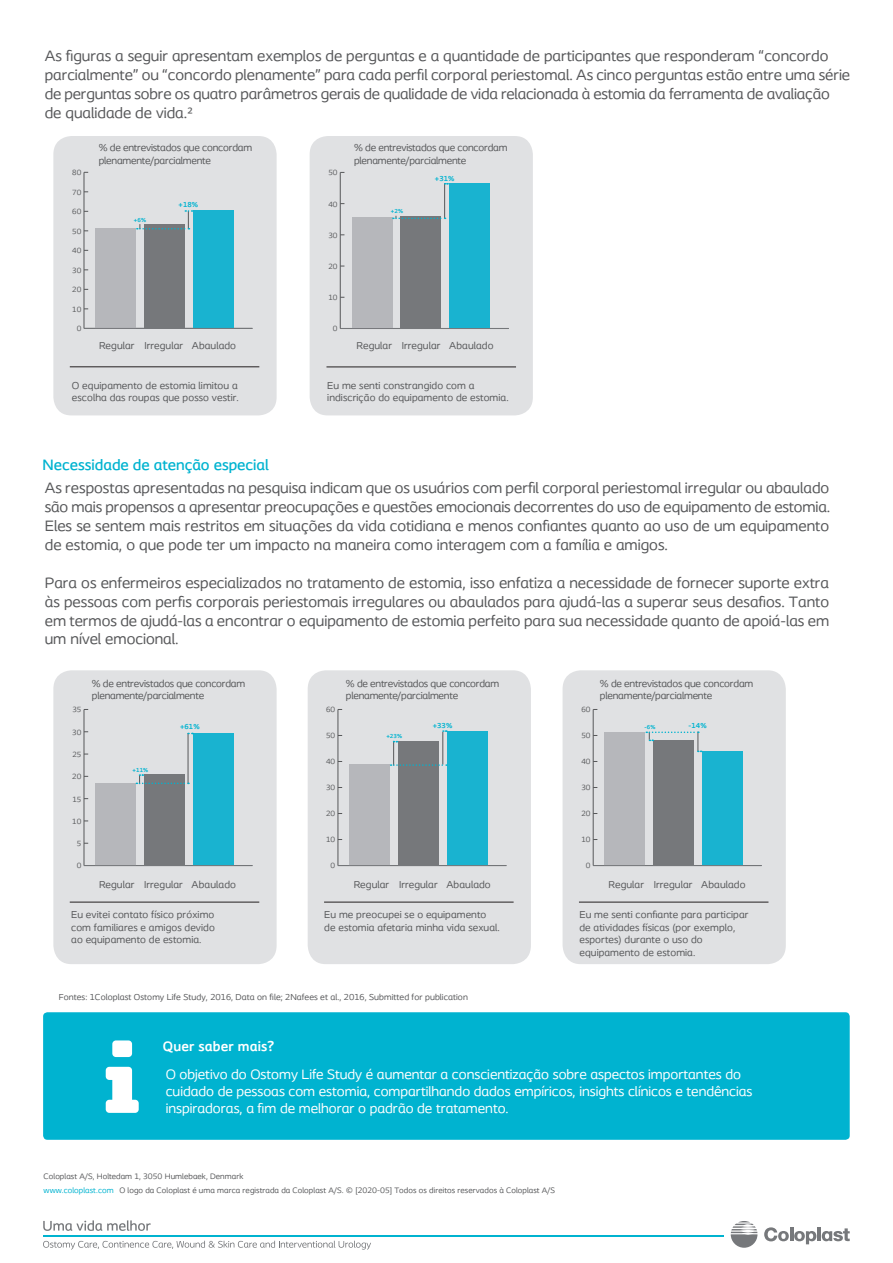
<style>
.page{position:relative;width:893px;height:1263px;background:#fff}
.page>*{position:absolute;margin:0;border:0;box-sizing:border-box;transform-origin:0 0}
.t1{font:15.75px/18.9px "Coloplast";color:#57585a;text-align:justify}
.t2{font:500 15.75px "Coloplast";color:#00b3d0}
.t3{font:14.25px/17.1px "Coloplast";color:#fff}
.t4{font:700 14.25px "Coloplast";letter-spacing:.01em;color:#fff}
.t5{font:10.5px/12.6px "Coloplast";letter-spacing:.01em;color:#57585a}
.t6{font:10.5px/12.6px "Coloplast";letter-spacing:-.02em;color:#57585a}
.t7{font:9px "Coloplast";letter-spacing:.01em;color:#57585a}
.t8{font:8.25px/14px "Coloplast";letter-spacing:.01em;color:#57585a}
.t9{font:7.95px "Coloplast";color:#57585a}
.t10{font:700 7.5px "Coloplast";letter-spacing:.01em;color:#00b3d0}
.t11{font:700 6px "Coloplast";color:#00b3d0}
.s1{color:#00b3d0}
</style>
<div class="page">
<div style="left:310px;top:136px;width:223px;height:279px;background:#e0e1e3;border-radius:18px"></div>
<hr style="left:340px;top:172px;width:1px;height:156px;background:#57585a">
<div style="left:449px;top:183px;width:41px;height:145px;background:#19b3d0"></div>
<div style="left:400px;top:216px;width:41px;height:113px;background:#76787b"></div>
<div style="left:352px;top:217px;width:40px;height:111px;background:#b6b7bb"></div>
<hr style="left:340px;top:328px;width:169px;height:1px;background:#76787b">
<hr style="left:444px;top:183px;width:1px;height:35px;background:#57585a">
<svg style="left:393px;top:216px;width:53px;height:3px"></svg>
<hr style="left:326px;top:367px;width:190px;height:1px;background:#231f20">
<div style="left:53px;top:136px;width:224px;height:279px;background:#e0e1e3;border-radius:18px"></div>
<hr style="left:84px;top:172px;width:1px;height:156px;background:#57585a">
<div style="left:193px;top:210px;width:40px;height:118px;background:#19b3d0"></div>
<div style="left:144px;top:224px;width:40px;height:105px;background:#76787b"></div>
<div style="left:96px;top:228px;width:40px;height:100px;background:#b6b7bb"></div>
<hr style="left:84px;top:328px;width:168px;height:1px;background:#76787b">
<svg style="left:137px;top:210px;width:56px;height:19px"></svg>
<hr style="left:70px;top:366px;width:189px;height:1px;background:#231f20">
<div style="left:53px;top:670px;width:224px;height:294px;background:#e0e1e3;border-radius:18px"></div>
<hr style="left:84px;top:709px;width:1px;height:156px;background:#57585a">
<div style="left:193px;top:733px;width:40px;height:132px;background:#19b3d0"></div>
<div style="left:144px;top:774px;width:40px;height:92px;background:#76787b"></div>
<div style="left:96px;top:783px;width:40px;height:82px;background:#b6b7bb"></div>
<hr style="left:84px;top:865px;width:168px;height:1px;background:#76787b">
<hr style="left:188px;top:733px;width:1px;height:51px;background:#57585a">
<svg style="left:136px;top:774px;width:53px;height:10px"></svg>
<div style="left:308px;top:670px;width:223px;height:294px;background:#e0e1e3;border-radius:18px"></div>
<hr style="left:338px;top:709px;width:1px;height:156px;background:#57585a">
<div style="left:447px;top:731px;width:40px;height:134px;background:#19b3d0"></div>
<div style="left:398px;top:741px;width:40px;height:125px;background:#76787b"></div>
<div style="left:349px;top:764px;width:41px;height:101px;background:#b6b7bb"></div>
<hr style="left:338px;top:865px;width:168px;height:1px;background:#76787b">
<hr style="left:443px;top:732px;width:1px;height:32px;background:#57585a">
<svg style="left:391px;top:741px;width:56px;height:25px"></svg>
<div style="left:563px;top:670px;width:223px;height:294px;background:#e0e1e3;border-radius:18px"></div>
<hr style="left:593px;top:709px;width:1px;height:156px;background:#57585a">
<div style="left:702px;top:751px;width:40px;height:114px;background:#19b3d0"></div>
<div style="left:653px;top:740px;width:40px;height:126px;background:#76787b"></div>
<div style="left:605px;top:731px;width:40px;height:134px;background:#b6b7bb"></div>
<hr style="left:593px;top:865px;width:169px;height:1px;background:#76787b">
<svg style="left:646px;top:731px;width:56px;height:21px"></svg>
<hr style="left:579px;top:902px;width:189px;height:1px;background:#231f20">
<hr style="left:324px;top:902px;width:190px;height:1px;background:#231f20">
<hr style="left:70px;top:902px;width:189px;height:1px;background:#231f20">
<div style="left:43px;top:1012px;width:807px;height:128px;background:#00b3d0;border-radius:4px"></div>
<svg style="left:106px;top:1040px;width:33px;height:73px"></svg>
<hr style="left:817px;top:1228px;width:4px;height:13px;background:#76787b">
<svg style="left:764px;top:1227px;width:52px;height:17px"></svg>
<svg style="left:822px;top:1228px;width:28px;height:13px"></svg>
<svg style="left:731px;top:1221px;width:26px;height:27px"></svg>
<svg style="left:43px;top:1241px;width:328px;height:8px"></svg>
<svg style="left:43px;top:1220px;width:108px;height:11px"></svg>
<hr style="left:43px;top:1235px;width:681px;height:1px;background:#00b3d0">
<p class="t1" style="left:45px;top:46px;width:807px;text-align:left">As figuras a seguir apresentam exemplos de perguntas e a quantidade de participantes que responderam “concordo parcialmente” ou “concordo plenamente” para cada perfil corporal periestomal. As cinco perguntas estão entre uma série de perguntas sobre os quatro parâmetros gerais de qualidade de vida relacionada à estomia da ferramenta de avaliação de qualidade de vida.²</p>
<p class="t9" style="left:72px;top:168px;width:11px">80</p>
<p class="t9" style="left:72px;top:187px;width:11px">70</p>
<p class="t9" style="left:72px;top:207px;width:11px">60</p>
<p class="t9" style="left:72px;top:226px;width:11px">50</p>
<p class="t9" style="left:72px;top:246px;width:11px">40</p>
<p class="t9" style="left:72px;top:265px;width:11px">30</p>
<p class="t9" style="left:72px;top:285px;width:11px">20</p>
<p class="t9" style="left:72px;top:304px;width:11px">10</p>
<p class="t9" style="left:77px;top:324px;width:6px">0</p>
<p class="t6" style="left:99px;top:142px;width:155px">% de entrevistados que concordam plenamente/parcialmente</p>
<p class="t6" style="left:354px;top:142px;width:155px">% de entrevistados que concordam plenamente/parcialmente</p>
<p class="t10" style="left:179px;top:200px;width:21px">+18%</p>
<p class="t11" style="left:134px;top:216px;width:14px">+6%</p>
<p class="t9" style="left:329px;top:168px;width:11px">50</p>
<p class="t10" style="left:435px;top:174px;width:21px">+31%</p>
<p class="t9" style="left:329px;top:199px;width:11px">40</p>
<p class="t11" style="left:391px;top:207px;width:14px">+2%</p>
<p class="t9" style="left:329px;top:230px;width:11px">30</p>
<p class="t9" style="left:329px;top:262px;width:11px">20</p>
<p class="t9" style="left:329px;top:293px;width:11px">10</p>
<p class="t9" style="left:333px;top:324px;width:6px">0</p>
<p class="t5" style="left:99px;top:340px;width:138px">Regular Irregular Abaulado</p>
<p class="t5" style="left:357px;top:340px;width:138px">Regular Irregular Abaulado</p>
<p class="t5" style="left:72px;top:379px;width:168px">O equipamento de estomia limitou a escolha das roupas que posso vestir.</p>
<p class="t2" style="left:42px;top:456px;width:228px">Necessidade de atenção especial</p>
<p class="t5" style="left:327px;top:379px;width:183px">Eu me senti constrangido com a indiscrição do equipamento de estomia.</p>
<p class="t1" style="left:45px;top:478px;width:787px">As respostas apresentadas na pesquisa indicam que os usuários com perfil corporal periestomal irregular ou abaulado são mais propensos a apresentar preocupações e questões emocionais decorrentes do uso de equipamento de estomia.<br>Eles se sentem mais restritos em situações da vida cotidiana e menos confiantes quanto ao uso de um equipamento de estomia, o que pode ter um impacto na maneira como interagem com a família e amigos.</p>
<p class="t1" style="left:45px;top:573px;width:786px">Para os enfermeiros especializados no tratamento de estomia, isso enfatiza a necessidade de fornecer suporte extra às pessoas com perfis corporais periestomais irregulares ou abaulados para ajudá-las a superar seus desafios. Tanto em termos de ajudá-las a encontrar o equipamento de estomia perfeito para sua necessidade quanto de apoiá-las em um nível emocional.</p>
<p class="t9" style="left:72px;top:705px;width:10px">35</p>
<p class="t9" style="left:72px;top:727px;width:11px">30</p>
<p class="t9" style="left:72px;top:750px;width:10px">25</p>
<p class="t9" style="left:72px;top:772px;width:11px">20</p>
<p class="t9" style="left:72px;top:794px;width:10px">15</p>
<p class="t9" style="left:72px;top:816px;width:11px">10</p>
<p class="t9" style="left:77px;top:839px;width:6px">5</p>
<p class="t9" style="left:77px;top:861px;width:6px">0</p>
<p class="t6" style="left:92px;top:677px;width:155px">% de entrevistados que concordam plenamente/parcialmente</p>
<p class="t6" style="left:346px;top:677px;width:155px">% de entrevistados que concordam plenamente/parcialmente</p>
<p class="t6" style="left:600px;top:677px;width:155px">% de entrevistados que concordam plenamente/parcialmente</p>
<p class="t9" style="left:326px;top:705px;width:11px">60</p>
<p class="t9" style="left:581px;top:705px;width:11px">60</p>
<p class="t10" style="left:180px;top:722px;width:21px">+61%</p>
<p class="t10" style="left:433px;top:721px;width:21px">+33%</p>
<p class="t10" style="left:689px;top:721px;width:20px">-14%</p>
<p class="t11" style="left:644px;top:723px;width:12px">-6%</p>
<p class="t11" style="left:133px;top:766px;width:17px">+11%</p>
<p class="t9" style="left:326px;top:731px;width:11px">50</p>
<p class="t9" style="left:326px;top:757px;width:11px">40</p>
<p class="t9" style="left:326px;top:783px;width:11px">30</p>
<p class="t9" style="left:326px;top:809px;width:11px">20</p>
<p class="t9" style="left:326px;top:835px;width:11px">10</p>
<p class="t9" style="left:331px;top:861px;width:6px">0</p>
<p class="t11" style="left:386px;top:733px;width:17px">+23%</p>
<p class="t9" style="left:581px;top:731px;width:11px">50</p>
<p class="t9" style="left:581px;top:757px;width:11px">40</p>
<p class="t9" style="left:581px;top:783px;width:11px">30</p>
<p class="t9" style="left:581px;top:809px;width:11px">20</p>
<p class="t9" style="left:581px;top:835px;width:11px">10</p>
<p class="t9" style="left:586px;top:861px;width:6px">0</p>
<p class="t5" style="left:99px;top:878px;width:138px">Regular Irregular Abaulado</p>
<p class="t5" style="left:354px;top:878px;width:138px">Regular Irregular Abaulado</p>
<p class="t5" style="left:609px;top:878px;width:138px">Regular Irregular Abaulado</p>
<p class="t5" style="left:71px;top:908px;width:145px;text-align:justify">Eu evitei contato físico próximo com familiares e amigos devido ao equipamento de estomia.</p>
<p class="t5" style="left:324px;top:908px;width:177px">Eu me preocupei se o equipamento de estomia afetaria minha vida sexual.</p>
<p class="t5" style="left:579px;top:908px;width:171px">Eu me senti confiante para participar de atividades físicas (por exemplo, esportes) durante o uso do equipamento de estomia.</p>
<p class="t7" style="left:59px;top:991px;width:411px">Fontes: 1Coloplast Ostomy Life Study, 2016, Data on file; 2Nafees et al., 2016, Submitted for publication</p>
<p class="t4" style="left:163px;top:1038px;width:113px">Quer saber mais?</p>
<p class="t3" style="left:166px;top:1065px;width:588px">O objetivo do Ostomy Life Study é aumentar a conscientização sobre aspectos importantes do cuidado de pessoas com estomia, compartilhando dados empíricos, insights clínicos e tendências inspiradoras, a fim de melhorar o padrão de tratamento.</p>
<p class="t8" style="left:44px;top:1169px;width:513px">Coloplast A/S, Holtedam 1, 3050 Humlebaek, Denmark<br><span class="s1">www.coloplast.com</span> O logo da Coloplast é uma marca registrada da Coloplast A/S. © [2020-05] Todos os direitos reservados à Coloplast A/S</p>
</div>
